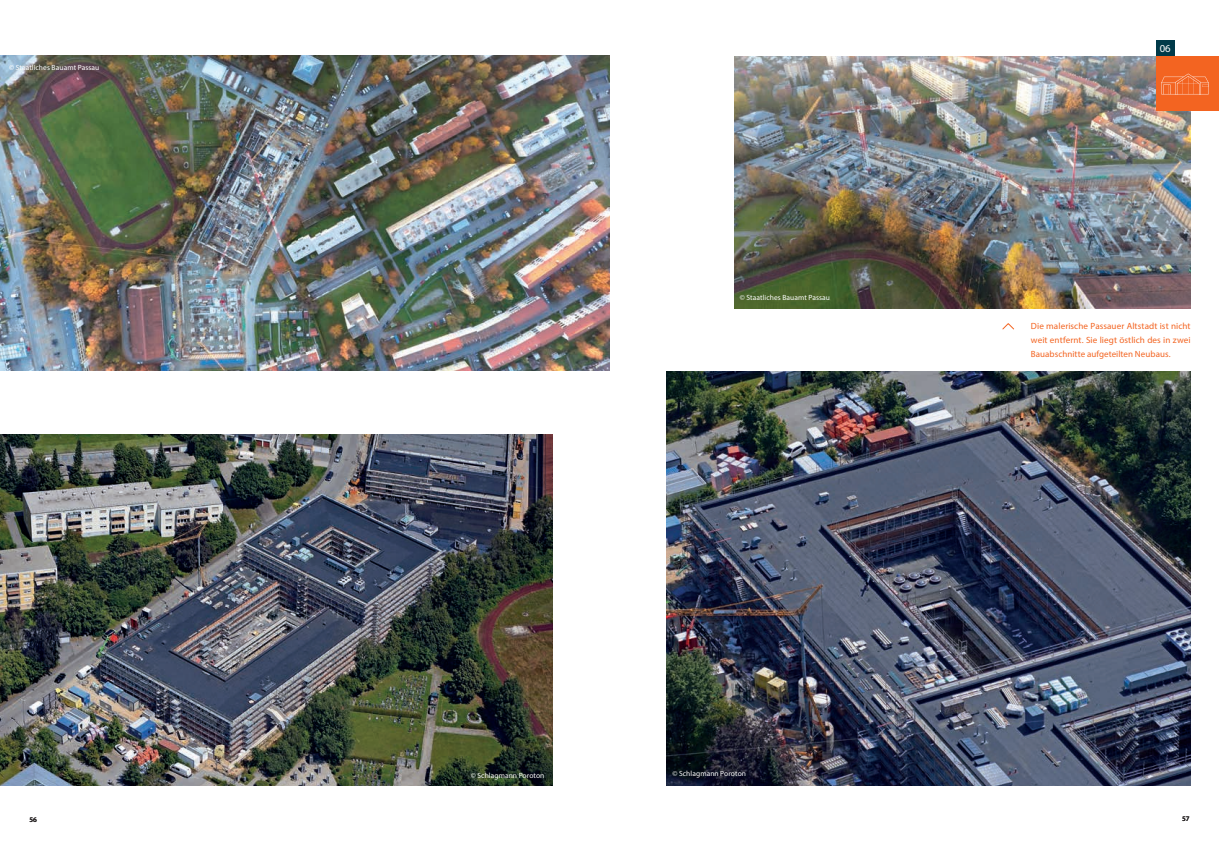
<style>
.page{position:relative;width:1219px;height:842px;background:#fff}
.page>*{position:absolute;margin:0;border:0;box-sizing:border-box;transform-origin:0 0}
.t1{font:10.7px "Myriad Pro";color:#fff}
.t2{font:9px/14px "Myriad Pro";letter-spacing:.005em;color:#f36421;text-align:justify}
.t3{font:7.5px "Myriad Pro";letter-spacing:.01em;color:#fff}
.t4{font:600 7px "Myriad Pro";color:#231f20}
</style>
<div class="page">
<img style="left:0;top:434px;width:553px;height:351px">
<img style="left:734px;top:56px;width:457px;height:252px">
<img style="left:666px;top:371px;width:525px;height:414px">
<img style="left:0;top:56px;width:609px;height:315px">
<div style="left:1156px;top:41px;width:18px;height:36px;background:#003a49"></div>
<div style="left:1156px;top:56px;width:63px;height:55px;background:#f36421"></div>
<svg style="left:1002px;top:323px;width:12px;height:7px"></svg>
<svg style="left:1161px;top:74px;width:48px;height:21px"></svg>
<p class="t3" style="left:9px;top:62px;width:92px">© Staatliches Bauamt Passau</p>
<p class="t3" style="left:740px;top:293px;width:92px">© Staatliches Bauamt Passau</p>
<p class="t3" style="left:471px;top:770px;width:75px">© Schlagmann Poroton</p>
<p class="t3" style="left:672px;top:769px;width:75px">© Schlagmann Poroton</p>
<p class="t1" style="left:1160px;top:42px;width:12px">06</p>
<p class="t2" style="left:1031px;top:319px;width:161px">Die malerische Passauer Altstadt ist nicht weit entfernt. Sie liegt östlich des in zwei Bauabschnitte aufgeteilten Neubaus.</p>
<p class="t4" style="left:29px;top:815px;width:9px">56</p>
<p class="t4" style="left:1182px;top:814px;width:9px">57</p>
</div>
